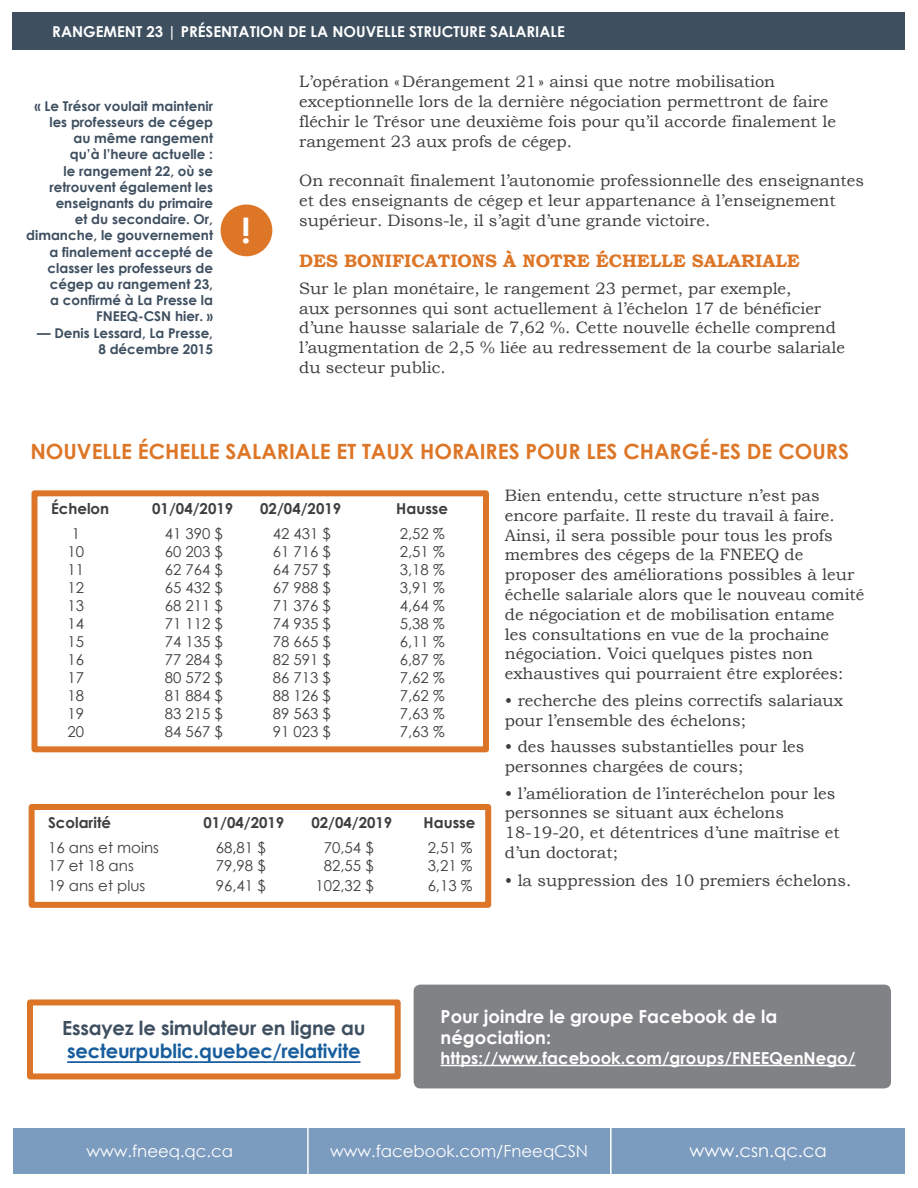
<style>
.page{position:relative;width:918px;height:1188px;background:#fff}
.page>*{position:absolute;margin:0;border:0;box-sizing:border-box;transform-origin:0 0}
.t1{font:700 34.5px "Century Gothic";color:#fff}
.t2{font:700 21px "Century Gothic";color:#dd7626}
.t3{font:700 19.5px "Century Gothic";letter-spacing:-.01em;color:#175d9e}
.t4{font:700 19.5px "Century Gothic";letter-spacing:-.01em;color:#3e4f60}
.t5{font:700 18px/21.6px "Century Gothic";color:#fff}
.t6{font:700 18px "Bookman Old Style";color:#dd7626}
.t7{font:18px "Century Gothic";color:#fff}
.t8{font:16.5px/19.8px "Bookman Old Style";color:#3e3e3f}
.t9{font:700 16.5px "Century Gothic";color:#fff}
.t10{font:16.5px "Century Gothic";color:#fff}
.t11{font:15px "Century Gothic";color:#3e3e3f}
.t12{font:700 15px "Century Gothic";color:#3e3e3f}
.t13{font:700 15px "Century Gothic";color:#fff}
.t14{font:700 13.5px/16.2px "Century Gothic";color:#3e4f60;text-align:right}
</style>
<div class="page">
<div style="left:13px;top:12px;width:892px;height:38px;background:#3e4f60"></div>
<div style="left:414px;top:985px;width:477px;height:103px;background:#808285;border-radius:7px"></div>
<hr style="left:441px;top:1065px;width:414px;height:1px;background:#fff">
<hr style="left:67px;top:1061px;width:293px;height:2px;background:#175d9e">
<div style="left:27px;top:999px;width:374px;height:80px;border:6px solid #dc7527"></div>
<div style="left:221px;top:205px;width:51px;height:51px;background:#dd7626;border-radius:50%"></div>
<div style="left:32px;top:490px;width:457px;height:262px;border:6px solid #dc7527"></div>
<div style="left:29px;top:804px;width:462px;height:104px;border:6px solid #dc7527"></div>
<div style="left:13px;top:1128px;width:892px;height:45px;background:#7b9bbf"></div>
<hr style="left:307px;top:1126px;width:2px;height:48px;background:#fff">
<hr style="left:610px;top:1126px;width:2px;height:49px;background:#fff">
<p class="t13" style="left:52px;top:22px;width:514px">RANGEMENT 23 | PRÉSENTATION DE LA NOUVELLE STRUCTURE SALARIALE</p>
<p class="t14" style="left:26px;top:97px;width:188px">« Le Trésor voulait maintenir les professeurs de cégep<br>au même rangement<br>qu’à l’heure actuelle :<br>le rangement 22, où se retrouvent également les enseignants du primaire<br>et du secondaire. Or, dimanche, le gouvernement a finalement accepté de classer les professeurs de cégep au rangement 23,<br>a confirmé à La Presse la<br>FNEEQ-CSN hier. »</p>
<p class="t14" style="left:37px;top:324px;width:178px">— Denis Lessard, La Presse,<br>8 décembre 2015</p>
<h1 class="t1" style="left:241px;top:209px;width:11px">!</h1>
<p class="t8" style="left:299px;top:72px;width:538px">L’opération «Dérangement 21» ainsi que notre mobilisation exceptionnelle lors de la dernière négociation permettront de faire fléchir le Trésor une deuxième fois pour qu’il accorde finalement le rangement 23 aux profs de cégep.</p>
<p class="t8" style="left:299px;top:171px;width:566px">On reconnaît finalement l’autonomie professionnelle des enseignantes et des enseignants de cégep et leur appartenance à l’enseignement supérieur. Disons-le, il s’agit d’une grande victoire.</p>
<p class="t6" style="left:299px;top:248px;width:502px">DES BONIFICATIONS À NOTRE ÉCHELLE SALARIALE</p>
<p class="t8" style="left:299px;top:278px;width:547px">Sur le plan monétaire, le rangement 23 permet, par exemple,<br>aux personnes qui sont actuellement à l’échelon 17 de bénéficier d’une hausse salariale de 7,62 %. Cette nouvelle échelle comprend l’augmentation de 2,5 % liée au redressement de la courbe salariale du secteur public.</p>
<p class="t2" style="left:30px;top:438px;width:820px">NOUVELLE ÉCHELLE SALARIALE ET TAUX HORAIRES POUR LES CHARGÉ-ES DE COURS</p>
<p class="t12" style="left:51px;top:499px;width:60px">Échelon</p>
<p class="t12" style="left:152px;top:499px;width:82px">01/04/2019</p>
<p class="t12" style="left:260px;top:499px;width:82px">02/04/2019</p>
<p class="t12" style="left:396px;top:499px;width:53px">Hausse</p>
<p class="t11" style="left:72px;top:525px;width:10px">1</p>
<p class="t11" style="left:165px;top:525px;width:60px">41 390 $</p>
<p class="t11" style="left:273px;top:525px;width:60px">42 431 $</p>
<p class="t11" style="left:400px;top:525px;width:46px">2,52 %</p>
<p class="t11" style="left:68px;top:543px;width:18px">10</p>
<p class="t11" style="left:165px;top:543px;width:60px">60 203 $</p>
<p class="t11" style="left:273px;top:543px;width:60px">61 716 $</p>
<p class="t11" style="left:400px;top:543px;width:46px">2,51 %</p>
<p class="t11" style="left:68px;top:561px;width:18px">11</p>
<p class="t11" style="left:165px;top:561px;width:60px">62 764 $</p>
<p class="t11" style="left:273px;top:561px;width:60px">64 757 $</p>
<p class="t11" style="left:400px;top:561px;width:46px">3,18 %</p>
<p class="t11" style="left:68px;top:579px;width:18px">12</p>
<p class="t11" style="left:165px;top:579px;width:60px">65 432 $</p>
<p class="t11" style="left:273px;top:579px;width:60px">67 988 $</p>
<p class="t11" style="left:400px;top:579px;width:46px">3,91 %</p>
<p class="t11" style="left:68px;top:597px;width:18px">13</p>
<p class="t11" style="left:165px;top:597px;width:60px">68 211 $</p>
<p class="t11" style="left:273px;top:597px;width:60px">71 376 $</p>
<p class="t11" style="left:400px;top:597px;width:46px">4,64 %</p>
<p class="t11" style="left:68px;top:615px;width:18px">14</p>
<p class="t11" style="left:165px;top:615px;width:60px">71 112 $</p>
<p class="t11" style="left:273px;top:615px;width:60px">74 935 $</p>
<p class="t11" style="left:400px;top:615px;width:46px">5,38 %</p>
<p class="t11" style="left:68px;top:633px;width:18px">15</p>
<p class="t11" style="left:165px;top:633px;width:60px">74 135 $</p>
<p class="t11" style="left:273px;top:633px;width:60px">78 665 $</p>
<p class="t11" style="left:400px;top:633px;width:46px">6,11 %</p>
<p class="t11" style="left:68px;top:651px;width:18px">16</p>
<p class="t11" style="left:165px;top:651px;width:60px">77 284 $</p>
<p class="t11" style="left:273px;top:651px;width:60px">82 591 $</p>
<p class="t11" style="left:400px;top:651px;width:46px">6,87 %</p>
<p class="t11" style="left:68px;top:669px;width:18px">17</p>
<p class="t11" style="left:165px;top:669px;width:60px">80 572 $</p>
<p class="t11" style="left:273px;top:669px;width:60px">86 713 $</p>
<p class="t11" style="left:400px;top:669px;width:46px">7,62 %</p>
<p class="t11" style="left:68px;top:687px;width:18px">18</p>
<p class="t11" style="left:165px;top:687px;width:60px">81 884 $</p>
<p class="t11" style="left:273px;top:687px;width:60px">88 126 $</p>
<p class="t11" style="left:400px;top:687px;width:46px">7,62 %</p>
<p class="t11" style="left:68px;top:705px;width:18px">19</p>
<p class="t11" style="left:165px;top:705px;width:60px">83 215 $</p>
<p class="t11" style="left:273px;top:705px;width:60px">89 563 $</p>
<p class="t11" style="left:400px;top:705px;width:46px">7,63 %</p>
<p class="t11" style="left:68px;top:723px;width:18px">20</p>
<p class="t11" style="left:165px;top:723px;width:60px">84 567 $</p>
<p class="t11" style="left:273px;top:723px;width:60px">91 023 $</p>
<p class="t11" style="left:400px;top:723px;width:46px">7,63 %</p>
<p class="t12" style="left:48px;top:813px;width:64px">Scolarité</p>
<p class="t12" style="left:203px;top:813px;width:82px">01/04/2019</p>
<p class="t12" style="left:311px;top:813px;width:83px">02/04/2019</p>
<p class="t12" style="left:424px;top:813px;width:53px">Hausse</p>
<p class="t11" style="left:48px;top:838px;width:112px">16 ans et moins</p>
<p class="t11" style="left:216px;top:838px;width:51px">68,81 $</p>
<p class="t11" style="left:324px;top:838px;width:51px">70,54 $</p>
<p class="t11" style="left:428px;top:838px;width:46px">2,51 %</p>
<p class="t11" style="left:48px;top:856px;width:87px">17 et 18 ans</p>
<p class="t11" style="left:216px;top:856px;width:51px">79,98 $</p>
<p class="t11" style="left:324px;top:856px;width:51px">82,55 $</p>
<p class="t11" style="left:428px;top:856px;width:46px">3,21 %</p>
<p class="t11" style="left:48px;top:876px;width:99px">19 ans et plus</p>
<p class="t11" style="left:216px;top:876px;width:51px">96,41 $</p>
<p class="t11" style="left:316px;top:876px;width:60px">102,32 $</p>
<p class="t11" style="left:428px;top:876px;width:46px">6,13 %</p>
<p class="t8" style="left:505px;top:486px;width:361px">Bien entendu, cette structure n’est pas encore parfaite. Il reste du travail à faire.<br>Ainsi, il sera possible pour tous les profs membres des cégeps de la FNEEQ de proposer des améliorations possibles à leur échelle salariale alors que le nouveau comité de négociation et de mobilisation entame<br>les consultations en vue de la prochaine négociation. Voici quelques pistes non exhaustives qui pourraient être explorées:</p>
<p class="t8" style="left:505px;top:690px;width:340px">• recherche des pleins correctifs salariaux pour l’ensemble des échelons;</p>
<p class="t8" style="left:505px;top:737px;width:301px">• des hausses substantielles pour les personnes chargées de cours;</p>
<p class="t8" style="left:505px;top:783px;width:336px">• l’amélioration de l’interéchelon pour les personnes se situant aux échelons 18-19-20, et détentrices d’une maîtrise et d’un doctorat;</p>
<p class="t8" style="left:505px;top:871px;width:348px">• la suppression des 10 premiers échelons.</p>
<p class="t4" style="left:62px;top:1016px;width:305px">Essayez le simulateur en ligne au</p>
<p class="t3" style="left:67px;top:1039px;width:295px">secteurpublic.quebec/relativite</p>
<p class="t5" style="left:441px;top:1005px;width:338px">Pour joindre le groupe Facebook de la négociation:</p>
<p class="t9" style="left:441px;top:1048px;width:416px">https://www.facebook.com/groups/FNEEQenNego/</p>
<p class="t10" style="left:86px;top:1141px;width:148px">www.fneeq.qc.ca</p>
<p class="t10" style="left:330px;top:1141px;width:260px">www.facebook.com/FneeqCSN</p>
<p class="t7" style="left:690px;top:1140px;width:139px">www.csn.qc.ca</p>
</div>
